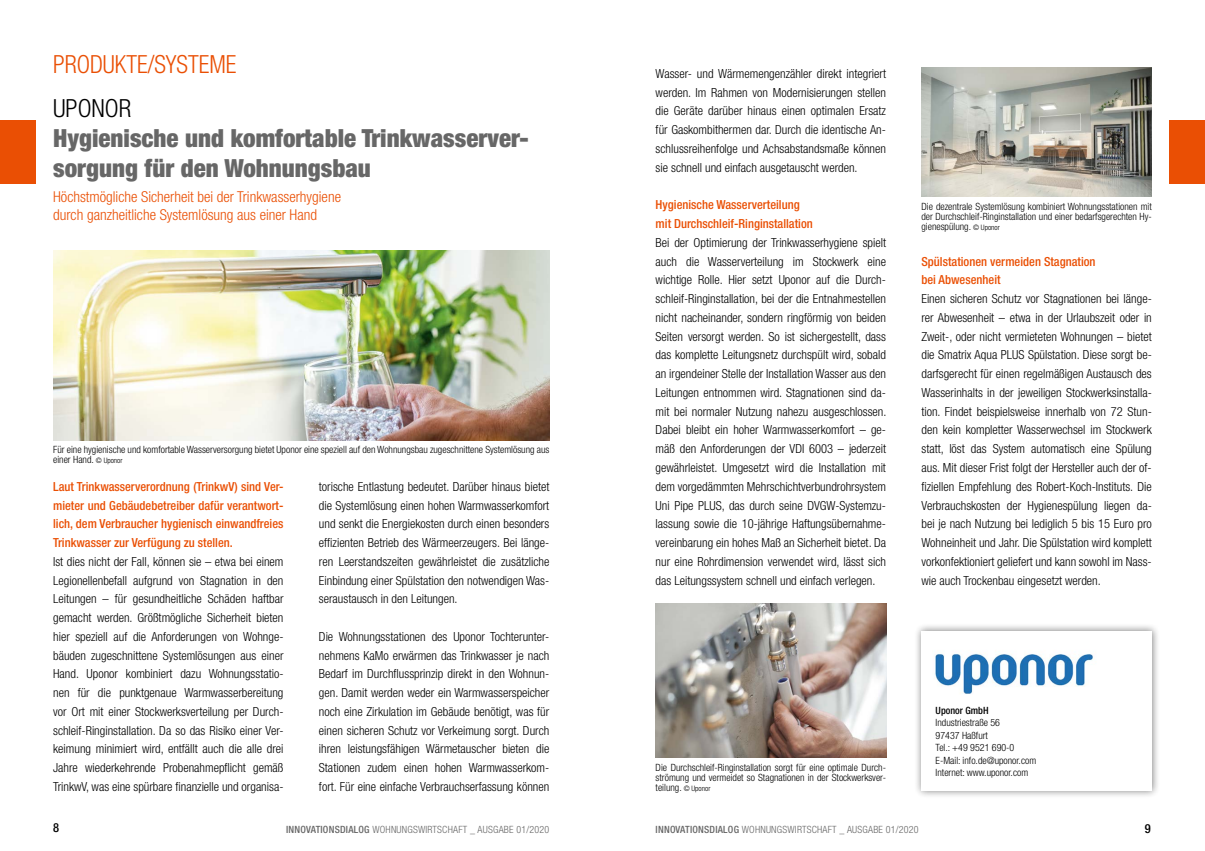
<style>
.page{position:relative;width:1205px;height:851px;background:#fff}
.page>*{position:absolute;margin:0;border:0;box-sizing:border-box;transform-origin:0 0}
.t1{font:900 condensed 25px/30px "Helvetica Neue";color:#676767}
.t2{font:300 condensed 25px "Helvetica Neue";color:#ea4f04;scale:.96 1}
.t3{font:300 condensed 25px "Helvetica Neue";color:#000}
.t4{font:300 condensed 15px/18px "Helvetica Neue";color:#ea4f04}
.t5{font:300 condensed 12.5px/18.8px "Helvetica Neue";color:#000;text-align:justify}
.t6{font:500 condensed 12.5px/18.8px "Helvetica Neue";color:#ea4f04}
.t7{font:500 condensed 12.5px "Helvetica Neue";color:#000}
.t8{font:300 condensed 10px/10px "Helvetica Neue";color:#000}
.t9{font:300 condensed 10px "Helvetica Neue";letter-spacing:.02em;color:#676767}
.t10{font:500 condensed 10px "Helvetica Neue";color:#000}
.s1{font-size:7.5px}
.s2{font-weight:500}
</style>
<div class="page">
<div style="left:913px;top:623px;width:247px;height:175px;background:#000;opacity:.5"></div>
<div style="left:921px;top:631px;width:231px;height:159px;background:#fff"></div>
<img style="left:935px;top:653px;width:158px;height:41px">
<img style="left:53px;top:250px;width:496px;height:190px">
<img style="left:656px;top:603px;width:230px;height:154px">
<img style="left:921px;top:67px;width:231px;height:129px">
<div style="left:1169px;top:120px;width:36px;height:64px;background:#ea4f04"></div>
<div style="left:0;top:120px;width:35px;height:64px;background:#ea4f04"></div>
<h1 class="t2" style="left:53px;top:50px;width:193px">PRODUKTE/SYSTEME</h1>
<h1 class="t3" style="left:53px;top:93px;width:80px">UPONOR</h1>
<h1 class="t1" style="left:53px;top:122px;width:477px">Hygienische und komfortable Trinkwasserver&shy;sorgung für den Wohnungsbau</h1>
<p class="t4" style="left:53px;top:187px;width:289px">Höchstmögliche Sicherheit bei der Trinkwasserhygiene durch ganzheitliche Systemlösung aus einer Hand</p>
<p class="t8" style="left:53px;top:444px;width:498px">Für eine hygienische und komfortable Wasserversorgung bietet Uponor eine speziell auf den Wohnungsbau zugeschnittene Systemlösung aus einer Hand. <span class="s1">© Uponor</span></p>
<p class="t6" style="left:53px;top:476px;width:232px;text-align:justify">Laut Trinkwasserverordnung (TrinkwV) sind Ver&shy;mieter und Gebäudebetreiber dafür verantwort&shy;lich, dem Verbraucher hygienisch einwandfreies Trinkwasser zur Verfügung zu stellen.</p>
<p class="t5" style="left:53px;top:552px;width:232px">Ist dies nicht der Fall, können sie – etwa bei einem Legionellenbefall aufgrund von Stagnation in den Leitungen – für gesundheitliche Schäden haftbar gemacht werden. Größtmögliche Sicherheit bieten hier speziell auf die Anforderungen von Wohnge&shy;bäuden zugeschnittene Systemlösungen aus einer Hand. Uponor kombiniert dazu Wohnungsstatio&shy;nen für die punktgenaue Warmwasserbereitung vor Ort mit einer Stockwerksverteilung per Durch&shy;schleif-Ringinstallation. Da so das Risiko einer Ver&shy;keimung minimiert wird, entfällt auch die alle drei Jahre wiederkehrende Probenahmepflicht gemäß TrinkwV, was eine spürbare finanzielle und organisa-</p>
<p class="t5" style="left:319px;top:477px;width:232px">torische Entlastung bedeutet. Darüber hinaus bietet die Systemlösung einen hohen Warmwasserkomfort und senkt die Energiekosten durch einen besonders effizienten Betrieb des Wärmeerzeugers. Bei länge&shy;ren Leerstandszeiten gewährleistet die zusätzliche Einbindung einer Spülstation den notwendigen Was&shy;seraustausch in den Leitungen.</p>
<p class="t5" style="left:319px;top:627px;width:232px">Die Wohnungsstationen des Uponor Tochterunter&shy;nehmens KaMo erwärmen das Trinkwasser je nach Bedarf im Durchflussprinzip direkt in den Wohnun&shy;gen. Damit werden weder ein Warmwasserspeicher noch eine Zirkulation im Gebäude benötigt, was für einen sicheren Schutz vor Verkeimung sorgt. Durch ihren leistungsfähigen Wärmetauscher bieten die Stationen zudem einen hohen Warmwasserkom&shy;fort. Für eine einfache Verbrauchserfassung können</p>
<p class="t5" style="left:656px;top:64px;width:232px">Wasser- und Wärmemengenzähler direkt integriert werden. Im Rahmen von Modernisierungen stellen die Geräte darüber hinaus einen optimalen Ersatz für Gaskombithermen dar. Durch die identische An&shy;schlussreihenfolge und Achsabstandsmaße können sie schnell und einfach ausgetauscht werden.</p>
<p class="t6" style="left:656px;top:195px;width:159px">Hygienische Wasserverteilung mit Durchschleif-Ringinstallation</p>
<p class="t5" style="left:656px;top:233px;width:232px">Bei der Optimierung der Trinkwasserhygiene spielt auch die Wasserverteilung im Stockwerk eine wichtige Rolle. Hier setzt Uponor auf die Durch&shy;schleif-Ringinstallation, bei der die Entnahmestellen nicht nacheinander, sondern ringförmig von beiden Seiten versorgt werden. So ist sichergestellt, dass das komplette Leitungsnetz durchspült wird, sobald an irgendeiner Stelle der Installation Wasser aus den Leitungen entnommen wird. Stagnationen sind da&shy;mit bei normaler Nutzung nahezu ausgeschlossen.<br>Dabei bleibt ein hoher Warmwasserkomfort – ge&shy;mäß den Anforderungen der VDI 6003 – jederzeit gewährleistet. Umgesetzt wird die Installation mit dem vorgedämmten Mehrschichtverbundrohrsystem Uni Pipe PLUS, das durch seine DVGW-Systemzu&shy;lassung sowie die 10-jährige Haftungsübernahme&shy;vereinbarung ein hohes Maß an Sicherheit bietet. Da nur eine Rohrdimension verwendet wird, lässt sich das Leitungssystem schnell und einfach verlegen.</p>
<p class="t8" style="left:921px;top:201px;width:232px;text-align:justify">Die dezentrale Systemlösung kombiniert Wohnungsstationen mit der Durchschleif-Ringinstallation und einer bedarfsgerechten Hy&shy;gienespülung. <span class="s1">© Uponor</span></p>
<p class="t6" style="left:921px;top:251px;width:176px">Spülstationen vermeiden Stagnation bei Abwesenheit</p>
<p class="t5" style="left:921px;top:289px;width:232px">Einen sicheren Schutz vor Stagnationen bei länge&shy;rer Abwesenheit – etwa in der Urlaubszeit oder in Zweit-, oder nicht vermieteten Wohnungen – bietet die Smatrix Aqua PLUS Spülstation. Diese sorgt be&shy;darfsgerecht für einen regelmäßigen Austausch des Wasserinhalts in der jeweiligen Stockwerksinstalla&shy;tion. Findet beispielsweise innerhalb von 72 Stun&shy;den kein kompletter Wasserwechsel im Stockwerk statt, löst das System automatisch eine Spülung aus. Mit dieser Frist folgt der Hersteller auch der of&shy;fiziellen Empfehlung des Robert-Koch-Instituts. Die Verbrauchskosten der Hygienespülung liegen da&shy;bei je nach Nutzung bei lediglich 5 bis 15 Euro pro Wohneinheit und Jahr. Die Spülstation wird komplett vorkonfektioniert geliefert und kann sowohl im Nass&shy;wie auch Trockenbau eingesetzt werden.</p>
<p class="t8" style="left:656px;top:762px;width:232px;text-align:justify">Die Durchschleif-Ringinstallation sorgt für eine optimale Durch&shy;strömung und vermeidet so Stagnationen in der Stockwerksver&shy;teilung. <span class="s1">© Uponor</span></p>
<p class="t10" style="left:935px;top:704px;width:54px">Uponor GmbH</p>
<p class="t8" style="left:935px;top:716px;width:102px;line-height:12.5px">Industriestraße 56<br>97437 Haßfurt<br>Tel.: +49 9521 690-0<br>E-Mail: info.de@uponor.com<br>Internet: www.uponor.com</p>
<p class="t7" style="left:53px;top:820px;width:7px">8</p>
<p class="t9" style="left:286px;top:823px;width:265px"><span class="s2">INNOVATIONSDIALOG</span> WOHNUNGSWIRTSCHAFT _ AUSGABE 01/2020</p>
<p class="t9" style="left:656px;top:823px;width:265px"><span class="s2">INNOVATIONSDIALOG</span> WOHNUNGSWIRTSCHAFT _ AUSGABE 01/2020</p>
<p class="t7" style="left:1145px;top:821px;width:7px">9</p>
</div>
